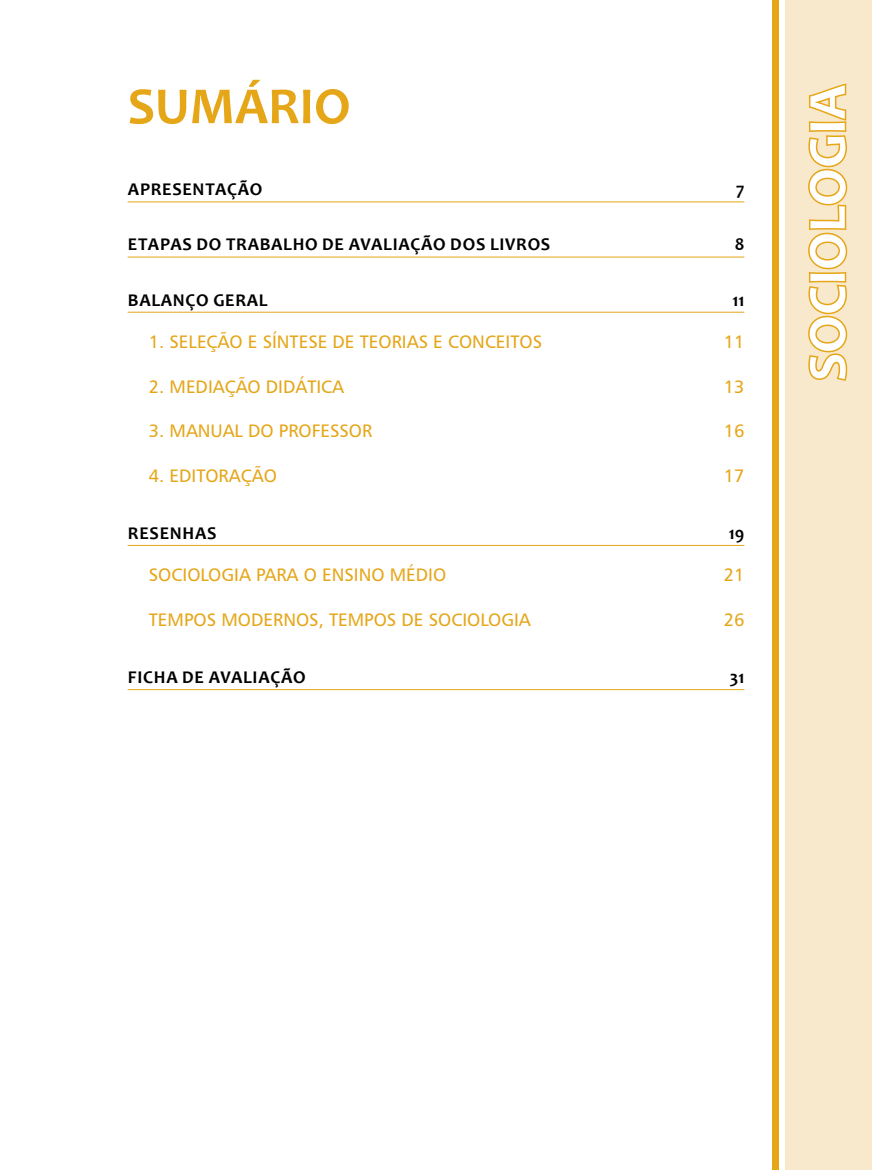
<style>
.page{position:relative;width:872px;height:1170px;background:#fff}
.page>*{position:absolute;margin:0;border:0;box-sizing:border-box;transform-origin:0 0}
.t1{font:700 54px "Candara";color:#fff}
.t2{font:700 52.5px "Candara";color:#e5a618}
.t3{font:18px "Humanist 777 BT Roman B";color:#e5a618}
.t4{font:700 18px "Candara";letter-spacing:.04em;color:#000}
</style>
<div class="page">
<hr style="left:0;top:0;width:1px;height:1169px;background:#e5a618">
<hr style="left:128px;top:202px;width:616px;height:1px;background:#e5a618">
<hr style="left:128px;top:257px;width:616px;height:1px;background:#e5a618">
<hr style="left:128px;top:312px;width:616px;height:1px;background:#e5a618">
<hr style="left:128px;top:545px;width:616px;height:1px;background:#e5a618">
<hr style="left:128px;top:689px;width:616px;height:1px;background:#e5a618">
<div style="left:771px;top:0;width:7px;height:1169px;background:#e5a618"></div>
<div style="left:785px;top:0;width:87px;height:1169px;background:#f9e9cc"></div>
<svg style="left:808px;top:83px;width:40px;height:298px"></svg>
<h2 class="t2" style="left:128px;top:74px;width:224px">SUMÁRIO</h2>
<p class="t4" style="left:128px;top:179px;width:129px">APRESENTAÇÃO</p>
<p class="t4" style="left:736px;top:179px;width:10px">7</p>
<p class="t4" style="left:128px;top:234px;width:398px">ETAPAS DO TRABALHO DE AVALIAÇÃO DOS LIVROS</p>
<p class="t4" style="left:734px;top:234px;width:11px">8</p>
<p class="t4" style="left:128px;top:289px;width:141px">BALANÇO GERAL</p>
<p class="t4" style="left:732px;top:289px;width:14px">11</p>
<p class="t3" style="left:149px;top:330px;width:42px">1. SELEÇÃO</p>
<p class="t3" style="left:248px;top:330px;width:40px">E SÍNTESE</p>
<p class="t3" style="left:332px;top:330px;width:38px">DE TEORIAS</p>
<p class="t3" style="left:433px;top:330px;width:26px">E CONCEITOS</p>
<p class="t3" style="left:723px;top:330px;width:22px">11</p>
<p class="t3" style="left:149px;top:375px;width:49px">2. MEDIAÇÃO</p>
<p class="t3" style="left:266px;top:375px;width:50px">DIDÁTICA</p>
<p class="t3" style="left:723px;top:375px;width:22px">13</p>
<p class="t3" style="left:149px;top:419px;width:50px">3. MANUAL</p>
<p class="t3" style="left:248px;top:419px;width:51px">DO PROFESSOR</p>
<p class="t3" style="left:723px;top:419px;width:22px">16</p>
<p class="t3" style="left:149px;top:464px;width:41px">4. EDITORAÇÃO</p>
<p class="t3" style="left:723px;top:464px;width:22px">17</p>
<p class="t4" style="left:128px;top:522px;width:76px">RESENHAS</p>
<p class="t4" style="left:729px;top:522px;width:17px">19</p>
<p class="t3" style="left:149px;top:563px;width:21px">SOCIOLOGIA</p>
<p class="t3" style="left:256px;top:563px;width:12px">PARA</p>
<p class="t3" style="left:304px;top:563px;width:40px">O ENSINO</p>
<p class="t3" style="left:390px;top:563px;width:26px">MÉDIO</p>
<p class="t3" style="left:723px;top:563px;width:22px">21</p>
<p class="t3" style="left:149px;top:608px;width:22px">TEMPOS</p>
<p class="t3" style="left:221px;top:608px;width:29px">MODERNOS</p>
<p class="t3" style="left:319px;top:608px;width:32px">, TEMPOS</p>
<p class="t3" style="left:401px;top:608px;width:47px">DE SOCIOLOGIA</p>
<p class="t3" style="left:723px;top:608px;width:22px">26</p>
<p class="t4" style="left:128px;top:666px;width:173px">FICHA DE AVALIAÇÃO</p>
<p class="t4" style="left:730px;top:666px;width:16px">31</p>
<h1 class="t1" style="left:794px;top:381px;width:297px;rotate:-90deg">SOCIOLOGIA</h1>
</div>
